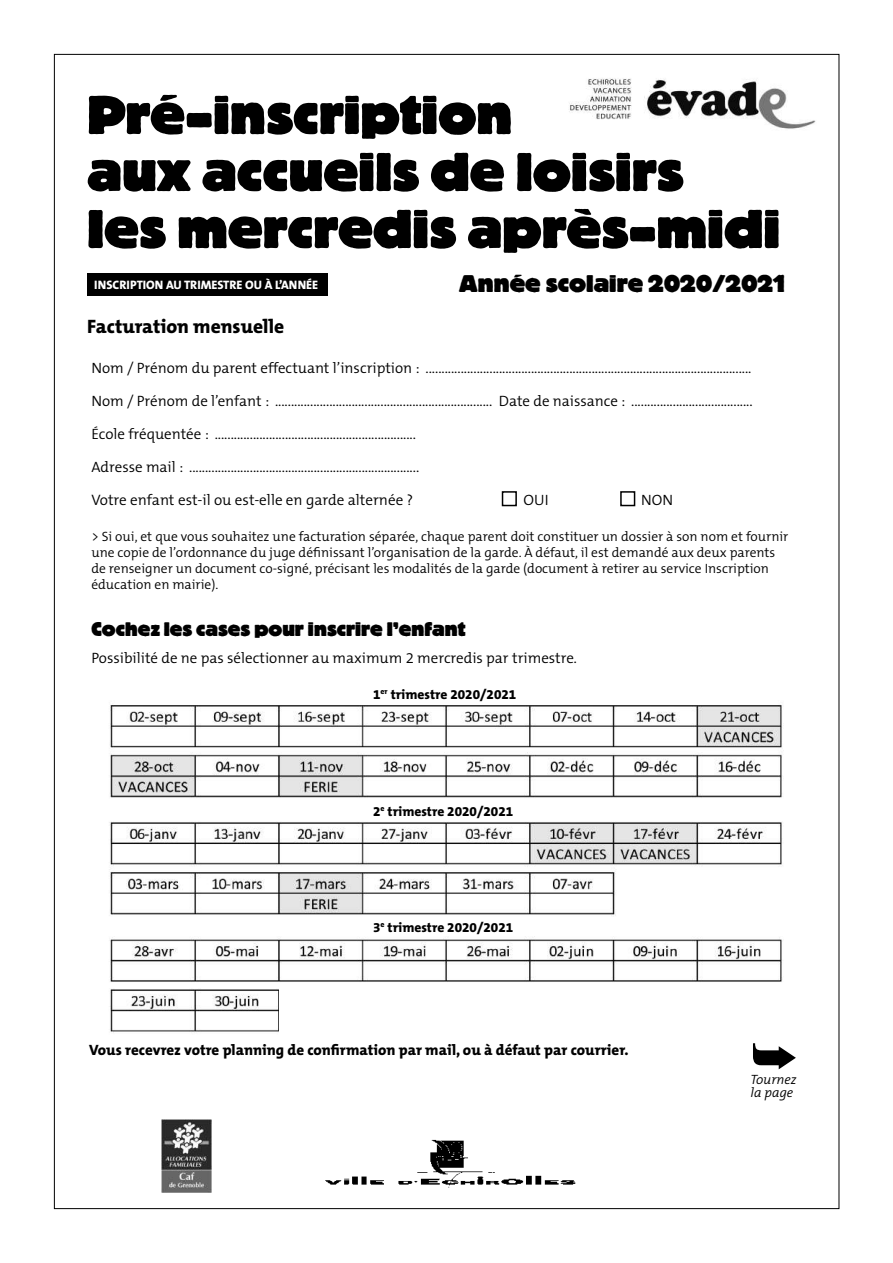
<style>
.page{position:relative;width:893px;height:1263px;background:#fff}
.page>*{position:absolute;margin:0;border:0;box-sizing:border-box;transform-origin:0 0}
.t1{font:800 54px/57px "Block BE";color:#000}
.t2{font:800 24px "Block BE";color:#000}
.t3{font:800 19.5px "Block BE";color:#000}
.t4{font:800 19.5px "The Mix B8";color:#000}
.t5{font:300 15.15px "The Mix B4";color:#000}
.t6{font:300 15px "The Mix B4";color:#000}
.t7{font:800 15px "The Mix B8";color:#000}
.t8{font:300 13.5px/16.2px "The Mix B4";color:#000}
.t9{font:800 13.5px "The Mix B8";color:#000}
.t10{font:italic 300 13.5px/13.5px "The Mix B4";color:#000}
.t11{font:800 12.3px "The Mix B8";color:#fff}
.s1{font-style:italic}
</style>
<div class="page">
<div style="left:502px;top:491px;width:15px;height:15px;border:2px solid #000"></div>
<div style="left:620px;top:491px;width:15px;height:15px;border:2px solid #000"></div>
<div style="left:88px;top:273px;width:240px;height:23px;background:#000"></div>
<img style="left:325px;top:1139px;width:251px;height:49px">
<img style="left:569px;top:78px;width:247px;height:51px">
<img style="left:110px;top:704px;width:674px;height:94px">
<img style="left:109px;top:822px;width:673px;height:94px">
<img style="left:109px;top:936px;width:674px;height:97px">
<img style="left:162px;top:1120px;width:50px;height:73px">
<div style="left:280px;top:985px;width:89px;height:52px;background:#fff"></div>
<h1 class="t1" style="left:87px;top:86px;width:695px">Pré-inscription<br>aux accueils de loisirs<br>les mercredis après-midi</h1>
<p class="t11" style="left:94px;top:279px;width:225px">INSCRIPTION AU TRIMESTRE OU à L’ANNéE</p>
<h2 class="t2" style="left:459px;top:270px;width:329px">Année scolaire 2020/2021</h2>
<h3 class="t4" style="left:87px;top:316px;width:199px">Facturation mensuelle</h3>
<p class="t6" style="left:91px;top:359px;width:662px">Nom / Prénom du parent effectuant l’inscription : ......................................................................................................</p>
<p class="t6" style="left:91px;top:392px;width:663px">Nom / Prénom de l’enfant : .................................................................... Date de naissance : ......................................</p>
<p class="t6" style="left:91px;top:425px;width:326px">École fréquentée : ...............................................................</p>
<p class="t6" style="left:91px;top:458px;width:329px">Adresse mail : ........................................................................</p>
<p class="t5" style="left:91px;top:491px;width:323px">Votre enfant est-il ou est-elle en garde alternée ?</p>
<p class="t6" style="left:523px;top:491px;width:27px">OUI</p>
<p class="t6" style="left:641px;top:491px;width:33px">NON</p>
<p class="t8" style="left:91px;top:528px;width:698px">&gt; Si oui, et que vous souhaitez une facturation séparée, chaque parent doit constituer un dossier à son nom et fournir une copie de l’ordonnance du juge définissant l’organisation de la garde. À défaut, il est demandé aux deux parents de renseigner un document co-signé, précisant les modalités de la garde (document à retirer au service Inscription éducation en mairie).</p>
<h3 class="t3" style="left:91px;top:619px;width:376px">Cochez les cases pour inscrire l’enfant</h3>
<p class="t6" style="left:91px;top:650px;width:487px">Possibilité de ne pas sélectionner au maximum 2 mercredis par trimestre<span class="s1">.</span></p>
<p class="t9" style="left:373px;top:687px;width:145px">1<sup>er</sup> trimestre 2020/2021</p>
<p class="t9" style="left:373px;top:804px;width:142px">2<sup>e</sup> trimestre 2020/2021</p>
<p class="t9" style="left:373px;top:920px;width:142px">3<sup>e</sup> trimestre 2020/2021</p>
<p class="t7" style="left:89px;top:1042px;width:541px">Vous recevrez votre planning de confirmation par mail, ou à défaut par courrier.</p>
<p class="t10" style="left:750px;top:1073px;width:48px">Tournez la page</p>
</div>
